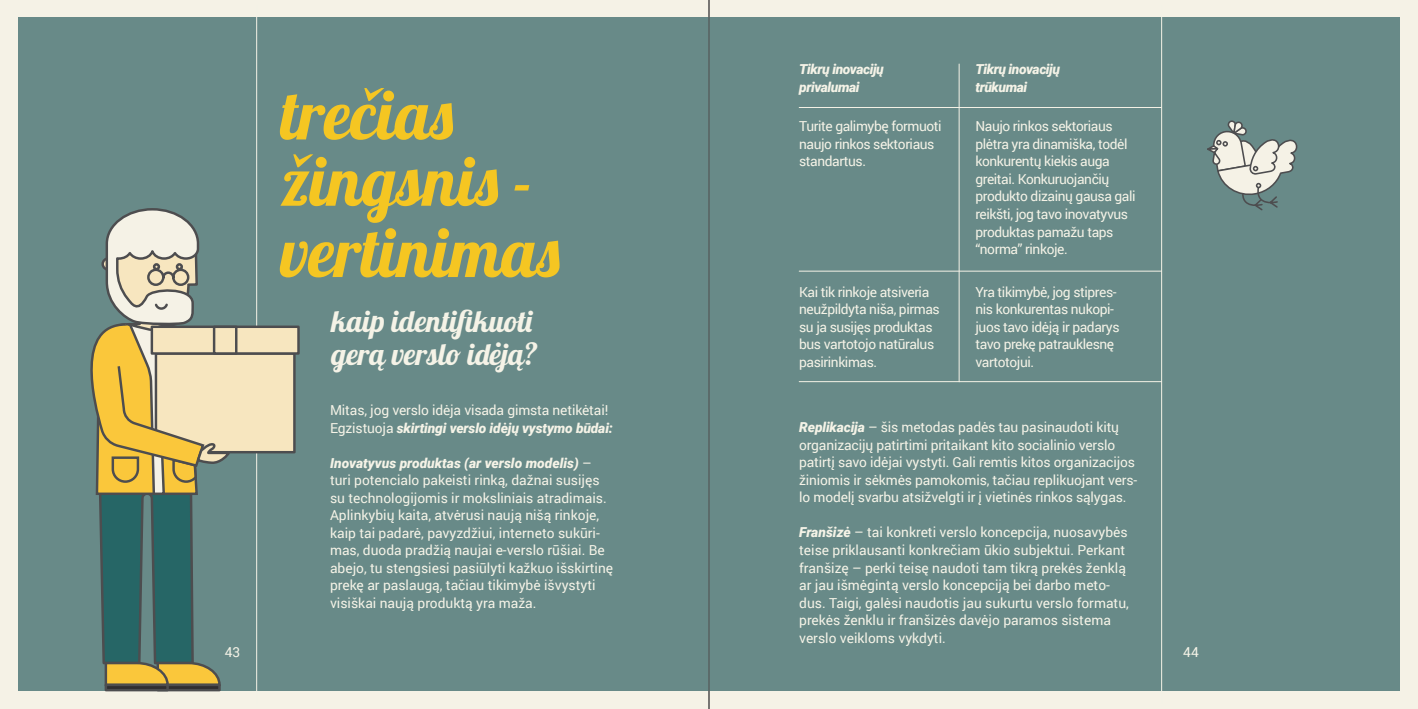
<style>
.page{position:relative;width:1418px;height:709px;background:#fff}
.page>*{position:absolute;margin:0;border:0;box-sizing:border-box;transform-origin:0 0}
.t1{font:68.5px/68.8px "Lobster";color:#f5c622}
.t2{font:30px/33.8px "Lobster";color:#f5f3e7}
.t3{font:13.75px/17.5px "Roboto";letter-spacing:-.01em;color:#f5f3e7}
.t4{font:13.75px/17.5px "Roboto";letter-spacing:-.03em;color:#f5f3e7}
.t5{font:italic 900 13.75px/17.5px "Roboto";letter-spacing:-.03em;color:#f5f3e7}
.s1{font-weight:900;font-style:italic}
</style>
<div class="page">
<div style="left:0;top:0;width:1417px;height:709px;background:#f5f2e6"></div>
<div style="left:18px;top:18px;width:1381px;height:673px;background:#688a88"></div>
<hr style="left:708px;top:0;width:1px;height:709px;background:#4f4d4d">
<hr style="left:1161px;top:6px;width:1px;height:696px;background:#f4f2e6">
<hr style="left:958px;top:64px;width:1px;height:318px;background:#f4f2e6">
<hr style="left:256px;top:6px;width:1px;height:696px;background:#f4f2e6">
<hr style="left:799px;top:107px;width:362px;height:1px;background:#f4f2e6">
<hr style="left:799px;top:381px;width:362px;height:1px;background:#f4f2e6">
<hr style="left:799px;top:271px;width:362px;height:1px;background:#f4f2e6">
<svg style="left:232px;top:60px;width:51px;height:436px"></svg>
<div style="left:155px;top:352px;width:141px;height:101px;background:#f7e6bf;border:2px solid #4d4d4f"></div>
<div style="left:151px;top:325px;width:149px;height:30px;background:#f7e6bf;border:2px solid #4d4d4f"></div>
<div style="left:213px;top:325px;width:24px;height:30px;background:#f7e6bf;border:2px solid #4d4d4f"></div>
<svg style="left:90px;top:208px;width:142px;height:483px"></svg>
<svg style="left:1207px;top:120px;width:91px;height:91px"></svg>
<h1 class="t1" style="left:280px;top:79px;width:283px">trečias žingsnis - vertinimas</h1>
<h2 class="t2" style="left:331px;top:303px;width:208px">kaip identifikuoti gerą verslo idėją?</h2>
<p class="t5" style="left:799px;top:60px;width:86px">Tikrų inovacijų privalumai</p>
<p class="t4" style="left:799px;top:117px;width:144px">Turite galimybę formuoti naujo rinkos sektoriaus standartus.</p>
<p class="t5" style="left:975px;top:60px;width:86px">Tikrų inovacijų trūkumai</p>
<p class="t4" style="left:975px;top:117px;width:162px">Naujo rinkos sektoriaus plėtra yra dinamiška, todėl konkurentų kiekis auga greitai. Konkuruojančių produkto dizainų gausa gali reikšti, jog tavo inovatyvus produktas pamažu taps “norma” rinkoje.</p>
<p class="t4" style="left:799px;top:282px;width:142px">Kai tik rinkoje atsiveria neužpildyta niša, pirmas su ja susijęs produktas bus vartotojo natūralus pasirinkimas.</p>
<p class="t4" style="left:975px;top:282px;width:146px">Yra tikimybė, jog stipres&shy;nis konkurentas nukopi&shy;juos tavo idėją ir padarys tavo prekę patrauklesnę vartotojui.</p>
<p class="t3" style="left:330px;top:401px;width:284px">Mitas, jog verslo idėja visada gimsta netikėtai!<br>Egzistuoja <span class="s1">skirtingi verslo idėjų vystymo būdai:</span></p>
<p class="t3" style="left:330px;top:453px;width:284px"><span class="s1">Inovatyvus produktas (ar verslo modelis)</span> – turi potencialo pakeisti rinką, dažnai susijęs su technologijomis ir moksliniais atradimais.<br>Aplinkybių kaita, atvėrusi naują nišą rinkoje, kaip tai padarė, pavyzdžiui, interneto sukūri&shy;mas, duoda pradžią naujai e-verslo rūšiai. Be abejo, tu stengsiesi pasiūlyti kažkuo išskirtinę prekę ar paslaugą, tačiau tikimybė išvystyti visiškai naują produktą yra maža.</p>
<p class="t3" style="left:799px;top:418px;width:340px"><span class="s1">Replikacija</span> – šis metodas padės tau pasinaudoti kitų organizacijų patirtimi pritaikant kito socialinio verslo patirtį savo idėjai vystyti. Gali remtis kitos organizacijos žiniomis ir sėkmės pamokomis, tačiau replikuojant vers&shy;lo modelį svarbu atsižvelgti ir į vietinės rinkos sąlygas.</p>
<p class="t3" style="left:799px;top:523px;width:331px"><span class="s1">Franšizė</span> – tai konkreti verslo koncepcija, nuosavybės teise priklausanti konkrečiam ūkio subjektui. Perkant franšizę – perki teisę naudoti tam tikrą prekės ženklą ar jau išmėgintą verslo koncepciją bei darbo meto&shy;dus. Taigi, galėsi naudotis jau sukurtu verslo formatu, prekės ženklu ir franšizės davėjo paramos sistema verslo veikloms vykdyti.</p>
<p class="t3" style="left:225px;top:642px;width:17px">43</p>
<p class="t3" style="left:1183px;top:642px;width:17px">44</p>
</div>
